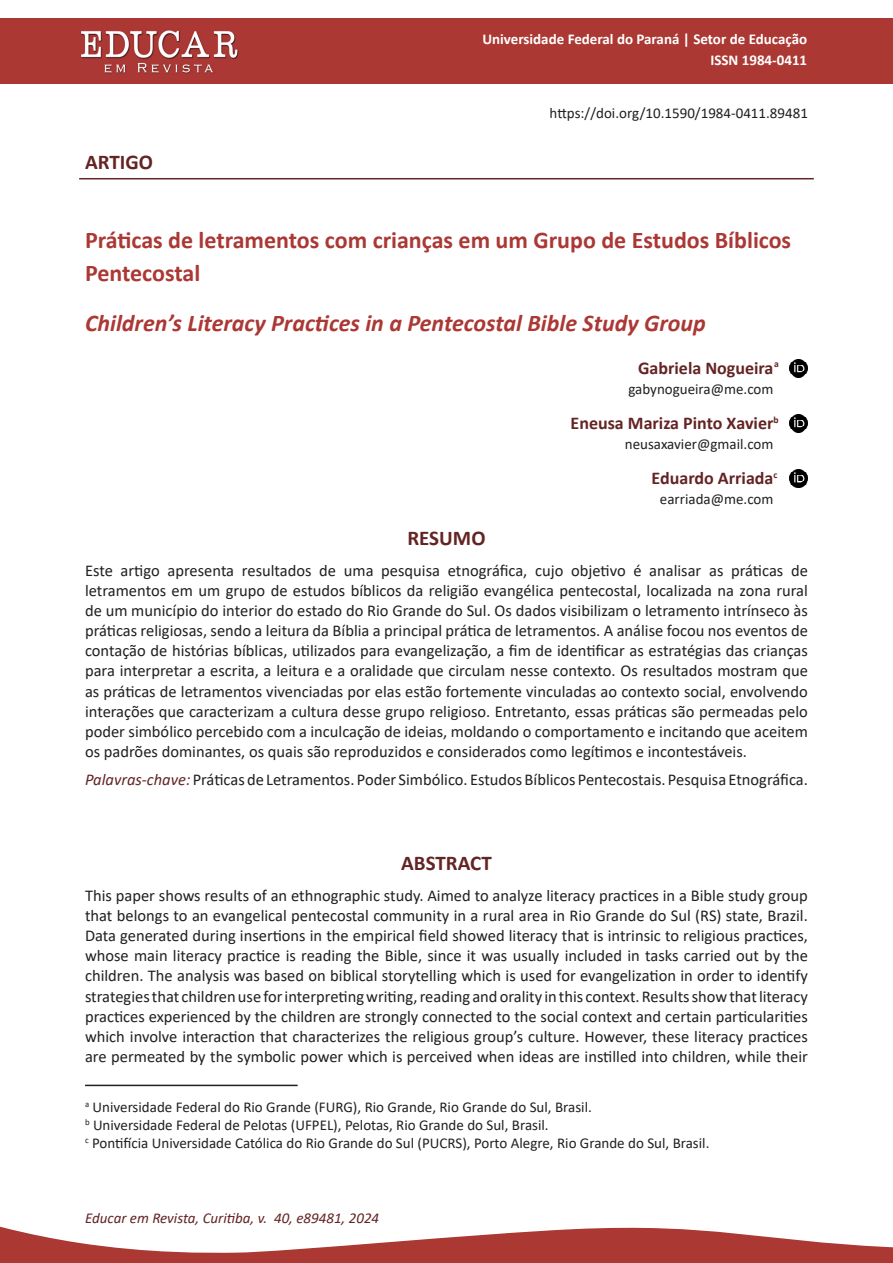
<style>
.page{position:relative;width:893px;height:1263px;background:#fff}
.page>*{position:absolute;margin:0;border:0;box-sizing:border-box;transform-origin:0 0}
._4-TÍTULO_ARTIGO_idioma_principal{font:700 24px/33px "Calibri";color:#ab3834}
._5-TÍTULO_ARTIGO_idiomas_secundários{font:italic 700 24px "Calibri";color:#ab3834}
._11-TÍTULO_ABSTRACT{font:700 21px "Calibri";color:#632423}
._2-GÊNERO__Artigo_Dossiê{font:700 21px "Calibri";color:#632423}
._10-TÍTULO_RESUMO{font:700 21px "Calibri";color:#632423}
._6-AUTOR_nome{font:700 18px "Calibri";color:#632423}
._12-TEXTO_RESUMO_ABSTRACT{font:16.5px/20.1px "Calibri";color:#231f20;text-align:justify}
._13-PALAVRAS-CHAVE_KEYWORDS{font:16.5px "Calibri";color:#231f20}
._9-NOTA_AUTOR_2_e_3{font:15px "Calibri";color:#231f20}
._8-NOTA_AUTOR_1{font:15px "Calibri";color:#231f20}
.t1{font:700 15px "Calibri";color:#fff}
._7-AUTOR_e-mail{font:15px "Calibri";color:#231f20}
.t2{font:italic 15px "Calibri";color:#632423}
._1-DOI_primeira_pág{font:15px "Calibri";color:#231f20}
._19-FONTE_FIGURA{font:700 9.6px "Calibri";color:#632423}
.s1{font-style:italic;color:#632423}
</style>
<div class="page">
<div style="left:0;top:18px;width:893px;height:66px;background:#ab3833"></div>
<svg style="left:0;top:1226px;width:893px;height:37px"></svg>
<img style="left:81px;top:30px;width:158px;height:44px">
<img style="left:790px;top:359px;width:18px;height:16px">
<svg style="left:792px;top:375px;width:13px;height:2px"></svg>
<img style="left:790px;top:414px;width:18px;height:19px">
<img style="left:790px;top:469px;width:18px;height:19px">
<hr style="left:79px;top:178px;width:735px;height:1px;background:#632423">
<hr style="left:85px;top:1085px;width:213px;height:1px;background:#231f20">
<p class="t1" style="left:482px;top:28px;width:326px">Universidade Federal do Paraná | Setor de Educação</p>
<p class="t1" style="left:710px;top:49px;width:98px">ISSN 1984-0411</p>
<p class="_2-GÊNERO__Artigo_Dossiê" style="left:85px;top:147px;width:69px">ARTIGO</p>
<p class="_1-DOI_primeira_pág" style="left:550px;top:102px;width:260px">https://doi.org/10.1590/1984-0411.89481</p>
<p class="_4-TÍTULO_ARTIGO_idioma_principal" style="left:85px;top:223px;width:708px">Práticas de letramentos com crianças em um Grupo de Estudos Bíblicos<br>Pentecostal</p>
<p class="_5-TÍTULO_ARTIGO_idiomas_secundários" style="left:85px;top:306px;width:622px">Children’s Literacy Practices in a Pentecostal Bible Study Group</p>
<p class="_6-AUTOR_nome" style="left:638px;top:355px;width:137px">Gabriela Nogueira</p>
<p class="_7-AUTOR_e-mail" style="left:628px;top:378px;width:147px">gabynogueira@me.com</p>
<p class="_6-AUTOR_nome" style="left:571px;top:410px;width:204px">Eneusa Mariza Pinto Xavier</p>
<p class="_7-AUTOR_e-mail" style="left:625px;top:433px;width:150px">neusaxavier@gmail.com</p>
<p class="_6-AUTOR_nome" style="left:652px;top:466px;width:123px">Eduardo Arriada</p>
<p class="_7-AUTOR_e-mail" style="left:660px;top:488px;width:115px">earriada@me.com</p>
<p class="_10-TÍTULO_RESUMO" style="left:407px;top:523px;width:80px">RESUMO</p>
<p class="_12-TEXTO_RESUMO_ABSTRACT" style="left:85px;top:560px;width:724px">Este artigo apresenta resultados de uma pesquisa etnográfica, cujo objetivo é analisar as práticas de letramentos em um grupo de estudos bíblicos da religião evangélica pentecostal, localizada na zona rural de um município do interior do estado do Rio Grande do Sul. Os dados visibilizam o letramento intrínseco às práticas religiosas, sendo a leitura da Bíblia a principal prática de letramentos. A análise focou nos eventos de contação de histórias bíblicas, utilizados para evangelização, a fim de identificar as estratégias das crianças para interpretar a escrita, a leitura e a oralidade que circulam nesse contexto. Os resultados mostram que as práticas de letramentos vivenciadas por elas estão fortemente vinculadas ao contexto social, envolvendo interações que caracterizam a cultura desse grupo religioso. Entretanto, essas práticas são permeadas pelo poder simbólico percebido com a inculcação de ideias, moldando o comportamento e incitando que aceitem os padrões dominantes, os quais são reproduzidos e considerados como legítimos e incontestáveis.</p>
<p class="_13-PALAVRAS-CHAVE_KEYWORDS" style="left:85px;top:768px;width:724px"><span class="s1">Palavras-chave:</span> Práticas de Letramentos. Poder Simbólico. Estudos Bíblicos Pentecostais. Pesquisa Etnográfica.</p>
<p class="_19-FONTE_FIGURA" style="left:774px;top:357px;width:6px">a</p>
<p class="_19-FONTE_FIGURA" style="left:773px;top:413px;width:7px">b</p>
<p class="_19-FONTE_FIGURA" style="left:773px;top:468px;width:6px">c</p>
<p class="_11-TÍTULO_ABSTRACT" style="left:401px;top:848px;width:92px">ABSTRACT</p>
<p class="_12-TEXTO_RESUMO_ABSTRACT" style="left:85px;top:885px;width:724px">This paper shows results of an ethnographic study. Aimed to analyze literacy practices in a Bible study group that belongs to an evangelical pentecostal community in a rural area in Rio Grande do Sul (RS) state, Brazil.<br>Data generated during insertions in the empirical field showed literacy that is intrinsic to religious practices, whose main literacy practice is reading the Bible, since it was usually included in tasks carried out by the children. The analysis was based on biblical storytelling which is used for evangelization in order to identify strategies that children use for interpreting writing, reading and orality in this context. Results show that literacy practices experienced by the children are strongly connected to the social context and certain particularities which involve interaction that characterizes the religious group’s culture. However, these literacy practices are permeated by the symbolic power which is perceived when ideas are instilled into children, while their</p>
<p class="_8-NOTA_AUTOR_1" style="left:85px;top:1096px;width:508px"><sup>a</sup> Universidade Federal do Rio Grande (FURG), Rio Grande, Rio Grande do Sul, Brasil.</p>
<p class="_9-NOTA_AUTOR_2_e_3" style="left:85px;top:1114px;width:465px"><sup>b</sup> Universidade Federal de Pelotas (UFPEL), Pelotas, Rio Grande do Sul, Brasil.</p>
<p class="_9-NOTA_AUTOR_2_e_3" style="left:85px;top:1132px;width:626px"><sup>c</sup> Pontifícia Universidade Católica do Rio Grande do Sul (PUCRS), Porto Alegre, Rio Grande do Sul, Brasil.</p>
<p class="t2" style="left:85px;top:1208px;width:296px">Educar em Revista, Curitiba, v. 40, e89481, 2024</p>
</div>
